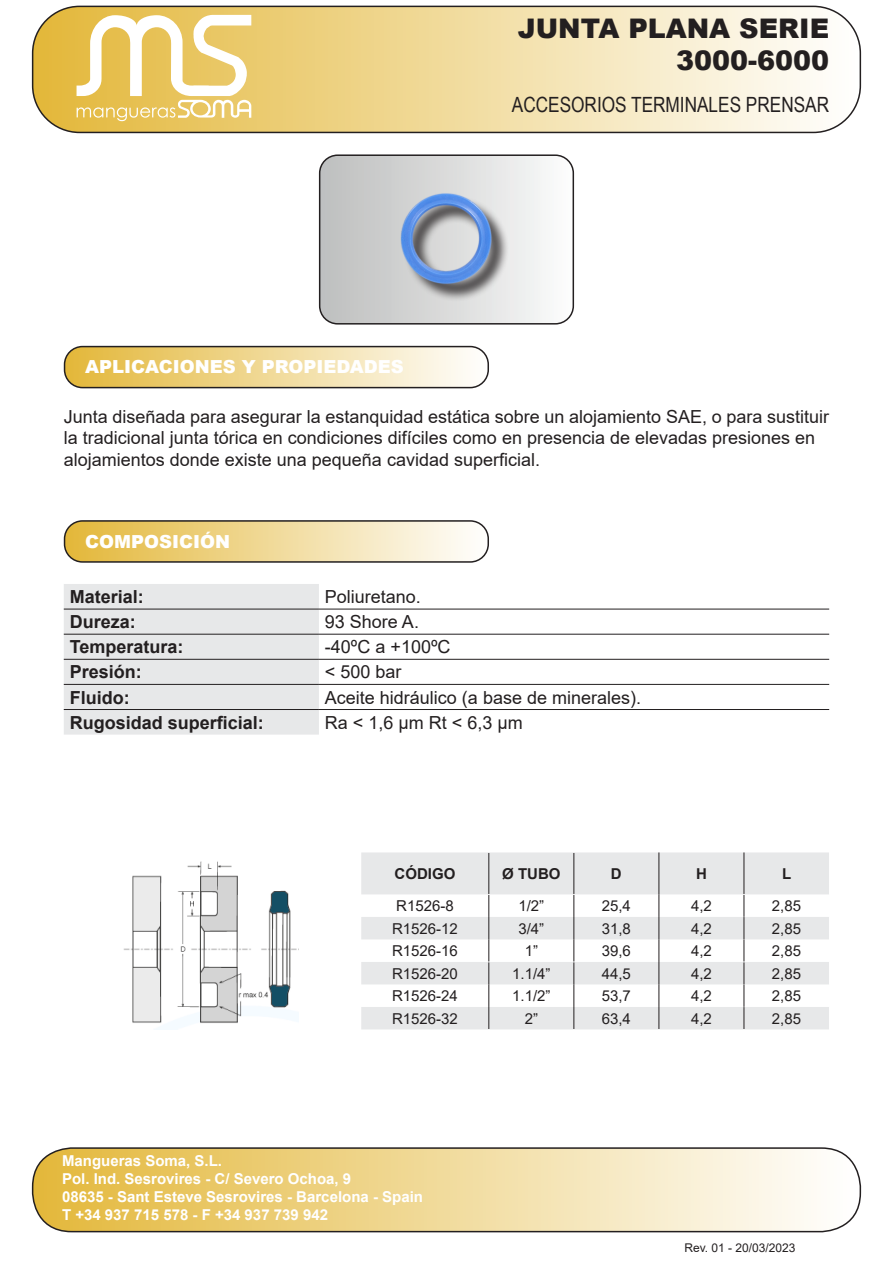
<style>
.page{position:relative;width:893px;height:1263px;background:#fff}
.page>*{position:absolute;margin:0;border:0;box-sizing:border-box;transform-origin:0 0}
.t1{font:900 27px "Arial";color:#231f20}
.t2{font:21px "Arial Narrow";color:#231f20}
.t3{font:18px/21.6px "Arial";color:#231f20}
.t4{font:700 18px "Arial";color:#231f20}
.t5{font:900 18px "Arial";color:#fff}
.Codigos_y_PVP_-_ROJO{font:15px "Arial";color:#231f20}
.t6{font:700 15px "Arial";color:#fff}
.t7{font:700 15px "Arial";color:#231f20}
.t8{font:12px "Arial";color:#231f20}
</style>
<div class="page">
<svg style="left:33px;top:1148px;width:827px;height:83px;background:#f0db9e"></svg>
<div style="left:32px;top:1147px;width:829px;height:85px;border:2px solid #231f20;border-radius:39px"></div>
<div style="left:64px;top:584px;width:255px;height:151px;background:#e7e8e9"></div>
<hr style="left:64px;top:609px;width:255px;height:1px;background:#231f20">
<hr style="left:319px;top:609px;width:510px;height:1px;background:#231f20">
<hr style="left:64px;top:634px;width:255px;height:1px;background:#231f20">
<hr style="left:319px;top:634px;width:510px;height:1px;background:#231f20">
<hr style="left:64px;top:659px;width:255px;height:1px;background:#231f20">
<hr style="left:319px;top:659px;width:510px;height:1px;background:#231f20">
<hr style="left:64px;top:684px;width:255px;height:1px;background:#231f20">
<hr style="left:319px;top:684px;width:510px;height:1px;background:#231f20">
<hr style="left:64px;top:709px;width:255px;height:1px;background:#231f20">
<hr style="left:319px;top:709px;width:510px;height:1px;background:#231f20">
<svg style="left:322px;top:157px;width:249px;height:165px"></svg>
<img style="left:344px;top:157px;width:205px;height:162px">
<div style="left:319px;top:154px;width:255px;height:171px;border:2px solid #231f20;border-radius:18px"></div>
<svg style="left:65px;top:523px;width:423px;height:37px;background:#f0da9b"></svg>
<div style="left:64px;top:520px;width:425px;height:43px;border:2px solid #231f20;border-radius:18px"></div>
<svg style="left:65px;top:347px;width:423px;height:41px;background:#f0da9c"></svg>
<div style="left:64px;top:346px;width:425px;height:42px;border:2px solid #231f20;border-radius:18px"></div>
<svg style="left:33px;top:6px;width:827px;height:126px;background:#f2e0ac"></svg>
<div style="left:32px;top:6px;width:829px;height:127px;border:2px solid #231f20;border-radius:47px"></div>
<svg style="left:77px;top:15px;width:174px;height:106px"></svg>
<svg style="left:361px;top:852px;width:468px;height:177px;fill:#e7e8e9"></svg>
<hr style="left:489px;top:853px;width:1px;height:41px;background:#231f20">
<svg style="left:489px;top:895px;width:1px;height:134px"></svg>
<svg style="left:574px;top:895px;width:1px;height:134px"></svg>
<hr style="left:574px;top:853px;width:1px;height:41px;background:#231f20">
<hr style="left:659px;top:852px;width:1px;height:42px;background:#231f20">
<hr style="left:744px;top:852px;width:1px;height:42px;background:#231f20">
<svg style="left:659px;top:894px;width:1px;height:135px"></svg>
<svg style="left:744px;top:895px;width:1px;height:134px"></svg>
<img style="left:123px;top:861px;width:176px;height:167px">
<p class="t1" style="left:518px;top:9px;width:313px">JUNTA PLANA SERIE</p>
<p class="t1" style="left:676px;top:41px;width:155px">3000-6000</p>
<p class="t5" style="left:85px;top:354px;width:320px">APLICACIONES Y PROPIEDADES</p>
<p class="t2" style="left:512px;top:89px;width:319px">ACCESORIOS TERMINALES PRENSAR</p>
<p class="t3" style="left:64px;top:405px;width:767px">Junta diseñada para asegurar la estanquidad estática sobre un alojamiento SAE, o para sustituir la tradicional junta tórica en condiciones difíciles como en presencia de elevadas presiones en</p>
<p class="t3" style="left:64px;top:449px;width:478px">alojamientos donde existe una pequeña cavidad superficial.</p>
<p class="t5" style="left:85px;top:528px;width:146px">COMPOSICIÓN</p>
<p class="t4" style="left:70px;top:584px;width:76px">Material:</p>
<p class="t3" style="left:325px;top:586px;width:98px">Poliuretano.</p>
<p class="t4" style="left:70px;top:609px;width:68px">Dureza:</p>
<p class="t3" style="left:325px;top:611px;width:96px">93 Shore A.</p>
<p class="t4" style="left:70px;top:634px;width:115px">Temperatura:</p>
<p class="t3" style="left:325px;top:636px;width:127px">-40ºC a +100ºC</p>
<p class="t4" style="left:70px;top:659px;width:74px">Presión:</p>
<p class="t3" style="left:325px;top:661px;width:78px">&lt; 500 bar</p>
<p class="t4" style="left:70px;top:684px;width:61px">Fluido:</p>
<p class="t3" style="left:325px;top:686px;width:318px">Aceite hidráulico (a base de minerales).</p>
<p class="t4" style="left:70px;top:710px;width:196px">Rugosidad superficial:</p>
<p class="t3" style="left:325px;top:711px;width:199px">Ra &lt; 1,6 μm Rt &lt; 6,3 μm</p>
<p class="t7" style="left:395px;top:863px;width:62px">CÓDIGO</p>
<p class="t7" style="left:502px;top:863px;width:60px">Ø TUBO</p>
<p class="t7" style="left:611px;top:863px;width:12px">D</p>
<p class="t7" style="left:696px;top:863px;width:12px">H</p>
<p class="t7" style="left:782px;top:863px;width:11px">L</p>
<p class="Codigos_y_PVP_-_ROJO" style="left:396px;top:895px;width:59px">R1526-8</p>
<p class="Codigos_y_PVP_-_ROJO" style="left:518px;top:895px;width:27px">1/2”</p>
<p class="Codigos_y_PVP_-_ROJO" style="left:602px;top:895px;width:31px">25,4</p>
<p class="Codigos_y_PVP_-_ROJO" style="left:691px;top:895px;width:22px">4,2</p>
<p class="Codigos_y_PVP_-_ROJO" style="left:772px;top:895px;width:31px">2,85</p>
<p class="Codigos_y_PVP_-_ROJO" style="left:392px;top:918px;width:67px">R1526-12</p>
<p class="Codigos_y_PVP_-_ROJO" style="left:518px;top:918px;width:27px">3/4”</p>
<p class="Codigos_y_PVP_-_ROJO" style="left:602px;top:918px;width:31px">31,8</p>
<p class="Codigos_y_PVP_-_ROJO" style="left:691px;top:918px;width:22px">4,2</p>
<p class="Codigos_y_PVP_-_ROJO" style="left:772px;top:918px;width:31px">2,85</p>
<p class="Codigos_y_PVP_-_ROJO" style="left:392px;top:940px;width:67px">R1526-16</p>
<p class="Codigos_y_PVP_-_ROJO" style="left:525px;top:940px;width:15px">1”</p>
<p class="Codigos_y_PVP_-_ROJO" style="left:602px;top:940px;width:31px">39,6</p>
<p class="Codigos_y_PVP_-_ROJO" style="left:691px;top:940px;width:22px">4,2</p>
<p class="Codigos_y_PVP_-_ROJO" style="left:772px;top:940px;width:31px">2,85</p>
<p class="Codigos_y_PVP_-_ROJO" style="left:392px;top:963px;width:67px">R1526-20</p>
<p class="Codigos_y_PVP_-_ROJO" style="left:512px;top:963px;width:40px">1.1/4”</p>
<p class="Codigos_y_PVP_-_ROJO" style="left:602px;top:963px;width:31px">44,5</p>
<p class="Codigos_y_PVP_-_ROJO" style="left:691px;top:963px;width:22px">4,2</p>
<p class="Codigos_y_PVP_-_ROJO" style="left:772px;top:963px;width:31px">2,85</p>
<p class="Codigos_y_PVP_-_ROJO" style="left:392px;top:985px;width:67px">R1526-24</p>
<p class="Codigos_y_PVP_-_ROJO" style="left:512px;top:985px;width:40px">1.1/2”</p>
<p class="Codigos_y_PVP_-_ROJO" style="left:602px;top:985px;width:31px">53,7</p>
<p class="Codigos_y_PVP_-_ROJO" style="left:691px;top:985px;width:22px">4,2</p>
<p class="Codigos_y_PVP_-_ROJO" style="left:772px;top:985px;width:31px">2,85</p>
<p class="Codigos_y_PVP_-_ROJO" style="left:392px;top:1008px;width:67px">R1526-32</p>
<p class="Codigos_y_PVP_-_ROJO" style="left:525px;top:1008px;width:15px">2”</p>
<p class="Codigos_y_PVP_-_ROJO" style="left:602px;top:1008px;width:31px">63,4</p>
<p class="Codigos_y_PVP_-_ROJO" style="left:691px;top:1008px;width:22px">4,2</p>
<p class="Codigos_y_PVP_-_ROJO" style="left:772px;top:1008px;width:31px">2,85</p>
<p class="t6" style="left:62px;top:1150px;width:162px">Mangueras Soma, S.L.</p>
<p class="t6" style="left:62px;top:1168px;width:291px">Pol. Ind. Sesrovires - C/ Severo Ochoa, 9</p>
<p class="t6" style="left:62px;top:1186px;width:362px">08635 - Sant Esteve Sesrovires - Barcelona - Spain</p>
<p class="t6" style="left:62px;top:1204px;width:268px">T +34 937 715 578 - F +34 937 739 942</p>
<p class="t8" style="left:684px;top:1239px;width:113px">Rev. 01 - 20/03/2023</p>
</div>
